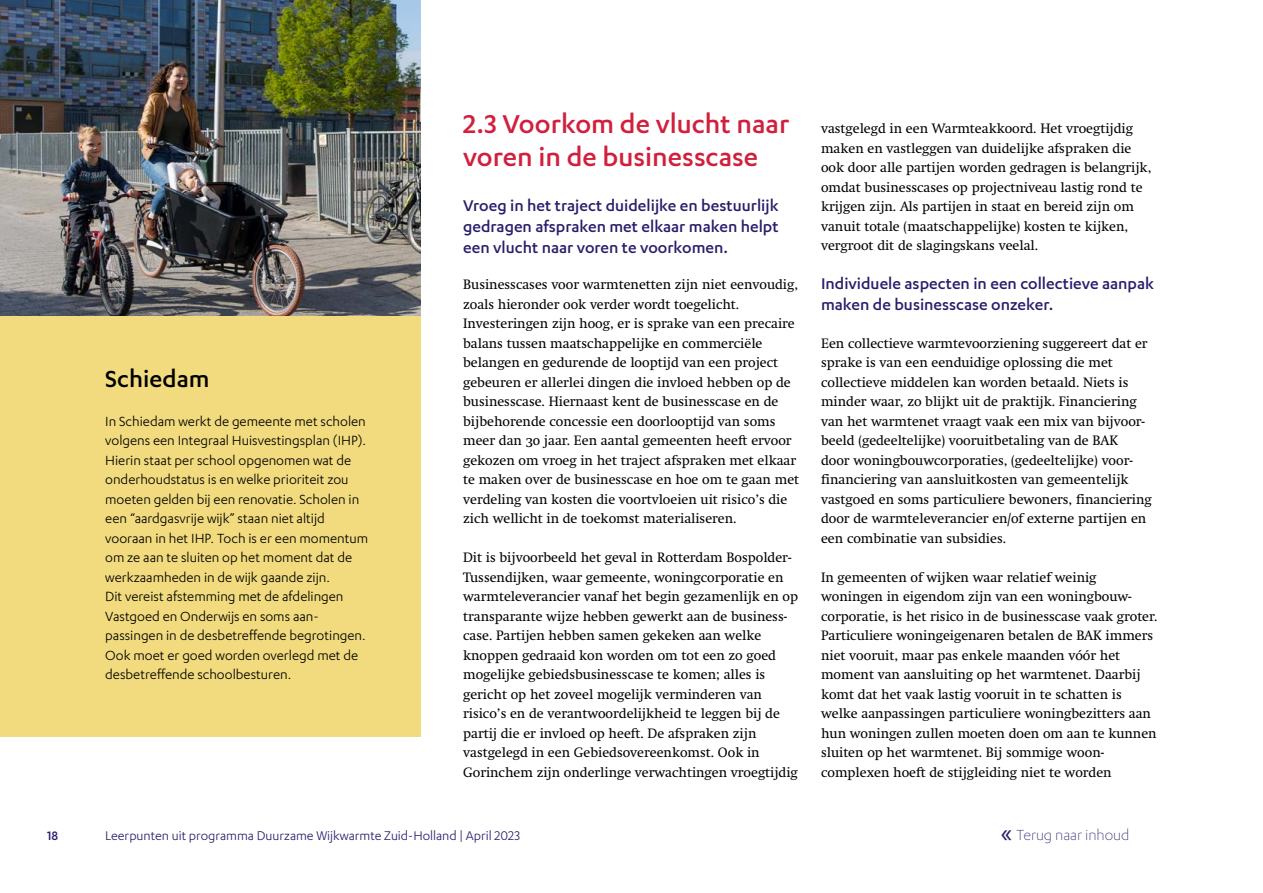
<style>
.page{position:relative;width:1263px;height:893px;background:#fff}
.page>*{position:absolute;margin:0;border:0;box-sizing:border-box;transform-origin:0 0}
.H2_PZH_Paragraafkop{font:500 30px/33px "Karbon";color:#d11f3d}
.t1{font:500 27px "Karbon";color:#000}
.H3_PZH_Uitgelichte_t{font:500 18px/21px "Karbon";color:#281f6b;text-align:justify}
.t2{font:300 16.5px "Karbon";color:#281f6b}
.t3{font:15px/19.5px "Karbon";color:#000}
.t4{font:14.25px "Karbon";color:#281f6b}
.t5{font:500 14.25px "Karbon";color:#281f6b}
.P_PZH_Broodtekst{font:13.5px/19.5px "Swift Os F";color:#000}
.s1{font-weight:400;font-size:30px}
</style>
<div class="page">
<img style="left:0;top:0;width:421px;height:316px">
<div style="left:0;top:316px;width:421px;height:421px;background:#f1db7e"></div>
<h2 class="t1" style="left:105px;top:363px;width:106px">Schiedam</h2>
<p class="t3" style="left:105px;top:411px;width:265px">In Schiedam werkt de gemeente met scholen volgens een Integraal Huisvestingsplan (IHP).<br>Hierin staat per school opgenomen wat de onderhoudstatus is en welke prioriteit zou moeten gelden bij een renovatie. Scholen in een “aardgasvrije wijk” staan niet altijd vooraan in het IHP. Toch is er een momentum om ze aan te sluiten op het moment dat de werkzaamheden in de wijk gaande zijn.<br>Dit vereist afstemming met de afdelingen Vastgoed en Onderwijs en soms aan&shy;passingen in de desbetreffende begrotingen.<br>Ook moet er goed worden overlegd met de desbetreffende schoolbesturen.</p>
<h2 class="H2_PZH_Paragraafkop" style="left:463px;top:107px;width:328px">2.3 Voorkom de vlucht naar voren in de businesscase</h2>
<h3 class="H3_PZH_Uitgelichte_t" style="left:463px;top:195px;width:317px">Vroeg in het traject duidelijke en bestuurlijk gedragen afspraken met elkaar maken helpt een vlucht naar voren te voorkomen.</h3>
<p class="P_PZH_Broodtekst" style="left:463px;top:275px;width:338px">Businesscases voor warmtenetten zijn niet eenvoudig, zoals hieronder ook verder wordt toegelicht.<br>Investeringen zijn hoog, er is sprake van een precaire balans tussen maatschappelijke en commerciële belangen en gedurende de looptijd van een project gebeuren er allerlei dingen die invloed hebben op de businesscase. Hiernaast kent de businesscase en de bijbehorende concessie een doorlooptijd van soms meer dan 30 jaar. Een aantal gemeenten heeft ervoor gekozen om vroeg in het traject afspraken met elkaar te maken over de businesscase en hoe om te gaan met verdeling van kosten die voortvloeien uit risico’s die zich wellicht in de toekomst materialiseren.</p>
<p class="P_PZH_Broodtekst" style="left:463px;top:548px;width:336px">Dit is bijvoorbeeld het geval in Rotterdam Bospolder-Tussendijken, waar gemeente, woningcorporatie en warmteleverancier vanaf het begin gezamenlijk en op transparante wijze hebben gewerkt aan de business&shy;case. Partijen hebben samen gekeken aan welke knoppen gedraaid kon worden om tot een zo goed mogelijke gebiedsbusinesscase te komen; alles is gericht op het zoveel mogelijk verminderen van risico’s en de verantwoordelijkheid te leggen bij de partij die er invloed op heeft. De afspraken zijn vastgelegd in een Gebiedsovereenkomst. Ook in Gorinchem zijn onderlinge verwachtingen vroegtijdig</p>
<p class="P_PZH_Broodtekst" style="left:821px;top:119px;width:332px">vastgelegd in een Warmteakkoord. Het vroegtijdig maken en vastleggen van duidelijke afspraken die ook door alle partijen worden gedragen is belangrijk, omdat businesscases op projectniveau lastig rond te krijgen zijn. Als partijen in staat en bereid zijn om vanuit totale (maatschappelijke) kosten te kijken, vergroot dit de slagingskans veelal.</p>
<h3 class="H3_PZH_Uitgelichte_t" style="left:821px;top:273px;width:334px">Individuele aspecten in een collectieve aanpak maken de businesscase onzeker.</h3>
<p class="P_PZH_Broodtekst" style="left:821px;top:333px;width:332px">Een collectieve warmtevoorziening suggereert dat er sprake is van een eenduidige oplossing die met collectieve middelen kan worden betaald. Niets is minder waar, zo blijkt uit de praktijk. Financiering van het warmtenet vraagt vaak een mix van bijvoor&shy;beeld (gedeeltelijke) vooruitbetaling van de BAK<br>door woningbouwcorporaties, (gedeeltelijke) voor&shy;financiering van aansluitkosten van gemeentelijk vastgoed en soms particuliere bewoners, financiering door de warmteleverancier en/of externe partijen en een combinatie van subsidies.</p>
<p class="P_PZH_Broodtekst" style="left:821px;top:567px;width:338px">In gemeenten of wijken waar relatief weinig woningen in eigendom zijn van een woningbouw&shy;corporatie, is het risico in de businesscase vaak groter.<br>Particuliere woningeigenaren betalen de BAK immers niet vooruit, maar pas enkele maanden vóór het moment van aansluiting op het warmtenet. Daarbij komt dat het vaak lastig vooruit in te schatten is welke aanpassingen particuliere woningbezitters aan hun woningen zullen moeten doen om aan te kunnen sluiten op het warmtenet. Bij sommige woon&shy;complexen hoeft de stijgleiding niet te worden</p>
<p class="t5" style="left:47px;top:828px;width:13px">18</p>
<p class="t4" style="left:105px;top:828px;width:416px">Leerpunten uit programma Duurzame Wijkwarmte Zuid-Holland | April 2023</p>
<p class="t2" style="left:1000px;top:826px;width:131px"><span class="s1">«</span> Terug naar inhoud</p>
</div>
